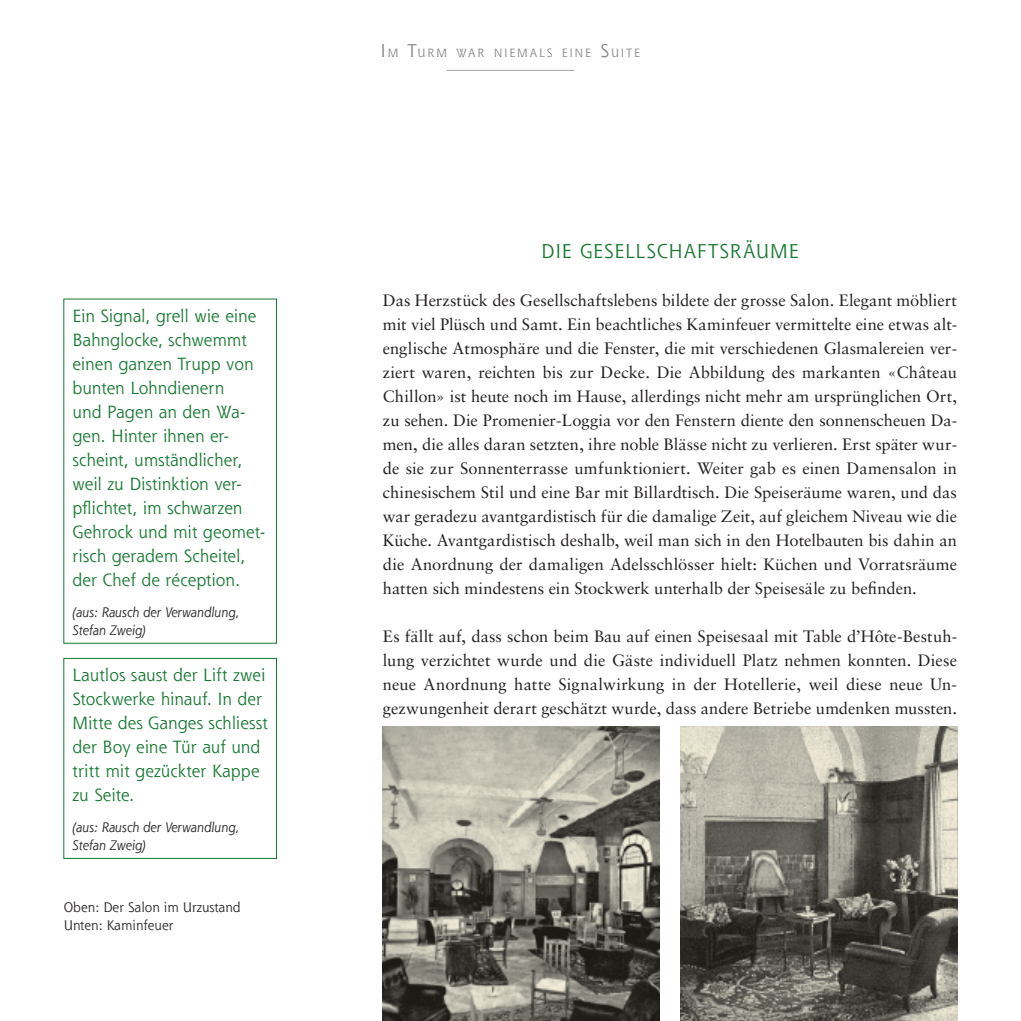
<style>
.page{position:relative;width:1021px;height:1021px;background:#fff}
.page>*{position:absolute;margin:0;border:0;box-sizing:border-box;transform-origin:0 0}
.t1{font:19.5px "Shannon";letter-spacing:.045em;color:#13772e}
.t2{font:17.25px/24px "Shannon";color:#13772e}
.t3{font:16.5px/24px "Sabon";color:#231f20;text-align:justify}
.t4{font:italic 13.5px/18px "Shannon";color:#231f20}
.t5{font:13.5px/18px "Shannon";color:#231f20}
.t6{font:11.7px "Shannon Book SC650";letter-spacing:.155em;color:#808285}
.s1{font-size:18px}
</style>
<div class="page">
<hr style="left:446px;top:70px;width:128px;height:1px;background:#a4a5a9">
<div style="left:64px;top:299px;width:213px;height:344px;border:1px solid #13772e"></div>
<img style="left:383px;top:726px;width:276px;height:294px">
<img style="left:680px;top:726px;width:277px;height:294px">
<div style="left:64px;top:658px;width:213px;height:200px;border:1px solid #13772e"></div>
<p class="t2" style="left:72px;top:303px;width:194px">Ein Signal, grell wie eine<br>Bahnglocke, schwemmt einen ganzen Trupp von bunten Lohndienern<br>und Pagen an den Wa&shy;gen. Hinter ihnen er&shy;scheint, umständlicher, weil zu Distinktion ver&shy;pflichtet, im schwarzen<br>Gehrock und mit geomet&shy;risch geradem Scheitel, der Chef de réception.</p>
<p class="t4" style="left:72px;top:602px;width:168px">(aus: Rausch der Verwandlung,<br>Stefan Zweig)</p>
<p class="t2" style="left:72px;top:662px;width:197px">Lautlos saust der Lift zwei<br>Stockwerke hinauf. In der<br>Mitte des Ganges schliesst der Boy eine Tür auf und tritt mit gezückter Kappe zu Seite.</p>
<p class="t4" style="left:72px;top:817px;width:168px">(aus: Rausch der Verwandlung,<br>Stefan Zweig)</p>
<p class="t5" style="left:64px;top:898px;width:178px">Oben: Der Salon im Urzustand<br>U nten: Kaminfeuer</p>
<p class="t6" style="left:380px;top:45px;width:261px"><span class="s1">I</span>M <span class="s1">T</span>URM WAR NI EMALS EI NE <span class="s1">S</span>UIT E</p>
<p class="t1" style="left:541px;top:238px;width:65px">Die Gesellschafts</p>
<p class="t1" style="left:729px;top:238px;width:68px">räume</p>
<p class="t3" style="left:383px;top:288px;width:576px">Das Herzstück des Gesellschaftslebens bildete der grosse Salon. Elegant möbliert mit viel Plüsch und Samt. Ein beachtliches Kaminfeuer vermittelte eine etwas alt&shy;englische Atmosphäre und die Fenster, die mit verschiedenen Glasmalereien ver&shy;ziert waren, reichten bis zur Decke. Die Abbildung des markanten «Château Chillon» ist heute noch im Hause, allerdings nicht mehr am ursprünglichen Ort, zu sehen. Die Promenier-Loggia vor den Fenstern diente den sonnenscheuen Da&shy;men, die alles daran setzten, ihre noble Blässe nicht zu verlieren. Erst später wur&shy;de sie zur Sonnenterrasse umfunktioniert. Weiter gab es einen Damensalon in chinesischem Stil und eine Bar mit Billardtisch. Die Speiseräume waren, und das war geradezu avantgardistisch für die damalige Zeit, auf gleichem Niveau wie die Küche. Avantgardistisch deshalb, weil man sich in den Hotelbauten bis dahin an die Anordnung der damaligen Adelsschlösser hielt: Küchen und Vorratsräume hatten sich mindestens ein Stockwerk unterhalb der Speisesäle zu befinden.</p>
<p class="t3" style="left:383px;top:624px;width:576px">Es fällt auf, dass schon beim Bau auf einen Speisesaal mit Table d’Hôte-Bestuh&shy;lung verzichtet wurde und die Gäste individuell Platz nehmen konnten. Diese neue Anordnung hatte Signalwirkung in der Hotellerie, weil diese neue Un&shy;gezwungenheit derart geschätzt wurde, dass andere Betriebe umdenken mussten.</p>
</div>
